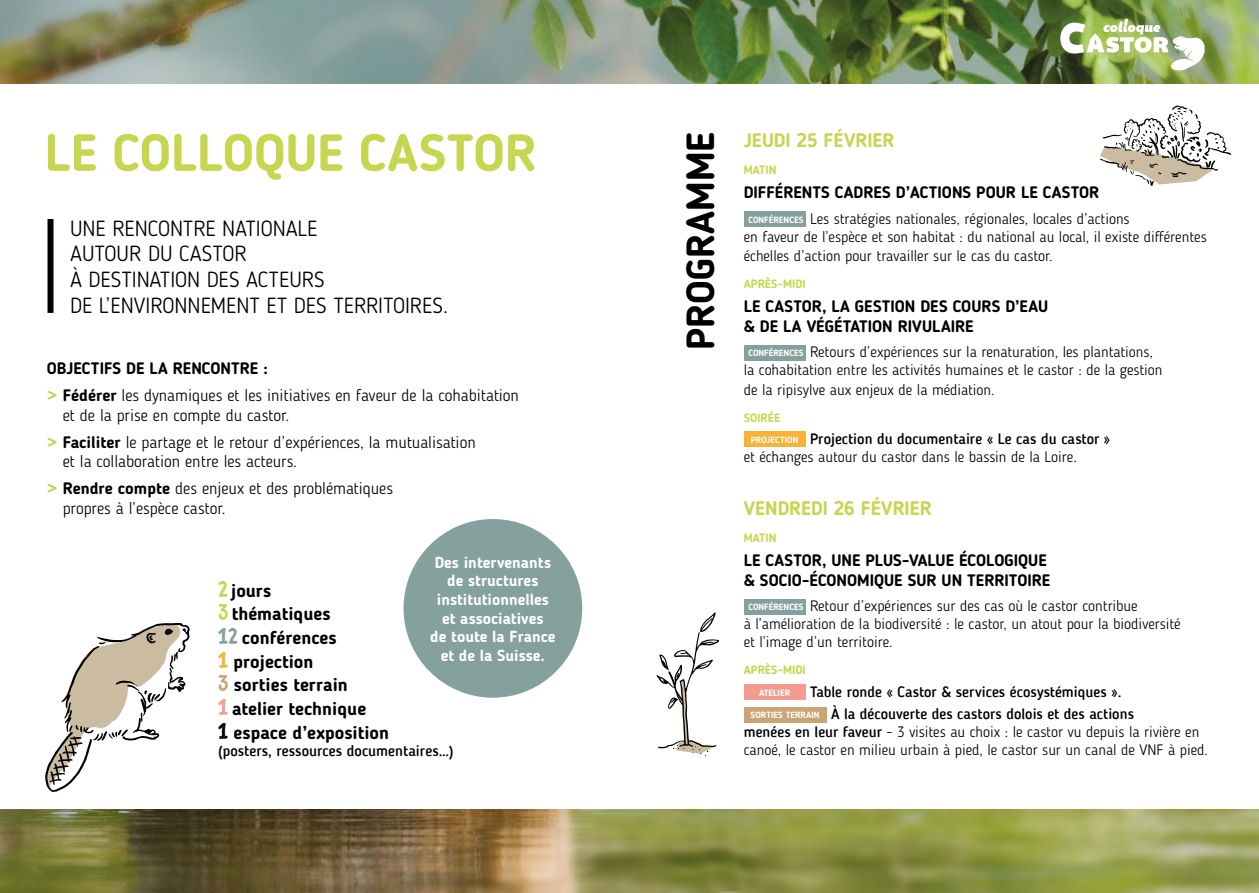
<style>
.page{position:relative;width:1259px;height:893px;background:#fff}
.page>*{position:absolute;margin:0;border:0;box-sizing:border-box;transform-origin:0 0}
.t1{font:700 51.6px "Blogger Sans";color:#c7d64f}
.t2{font:700 39px "Blogger Sans";color:#000}
.t3{font:300 21.75px/25.8px "Blogger Sans";color:#000}
.t4{font:700 19.5px "Blogger Sans";color:#c7d64f}
.t5{font:700 18.3px/23.7px "Blogger Sans";color:#000}
.t6{font:300 16.5px/27px "Blogger Sans";color:#000}
.t7{font:700 16.5px/19.5px "Blogger Sans";color:#000}
.t8{font:700 15.9px/18.8px "Blogger Sans";color:#fff;text-align:center}
.t9{font:500 15.15px "Blogger Sans";color:#000}
.t10{font:300 15px/18px "Blogger Sans";color:#000}
.t11{font:500 15px/22.2px "Blogger Sans";color:#000}
.t12{font:700 12px "Blogger Sans";color:#c7d64f}
.t13{font:700 9px "Blogger Sans";color:#fff}
.s1{font-weight:700}
.s2{font-weight:700;color:#c7d64f}
.s3{font-family:"Fibre Vintage";font-weight:400;font-size:23.1px;color:#c7d64f}
.s4{font-family:"Fibre Vintage";font-weight:400;font-size:23.1px;color:#85a19e}
.s5{font-family:"Fibre Vintage";font-weight:400;font-size:23.1px;color:#f9b234}
.s6{font-family:"Fibre Vintage";font-weight:400;font-size:23.1px;color:#cba375}
.s7{font-family:"Fibre Vintage";font-weight:400;font-size:23.1px;color:#f39b8f}
.s8{font-family:"Fibre Vintage";font-weight:400;font-size:23.1px}
.s9{font-weight:700;font-size:9px;color:#fff}
.s10{font-weight:500}
</style>
<div class="page">
<img style="left:0;top:809px;width:1259px;height:84px">
<div style="left:47px;top:219px;width:6px;height:94px;background:#000"></div>
<svg style="left:45px;top:623px;width:145px;height:169px"></svg>
<div style="left:403px;top:519px;width:179px;height:179px;background:#85a19e;border-radius:50%"></div>
<img style="left:0;top:0;width:1259px;height:84px">
<img style="left:1060px;top:19px;width:145px;height:51px">
<div style="left:743px;top:212px;width:62px;height:15px;background:#85a19e"></div>
<div style="left:743px;top:345px;width:62px;height:15px;background:#85a19e"></div>
<div style="left:743px;top:432px;width:62px;height:15px;background:#f9b234"></div>
<div style="left:743px;top:599px;width:62px;height:15px;background:#85a19e"></div>
<div style="left:743px;top:685px;width:62px;height:15px;background:#f39b8f"></div>
<div style="left:743px;top:707px;width:83px;height:15px;background:#cba375"></div>
<svg style="left:1100px;top:106px;width:131px;height:80px"></svg>
<svg style="left:656px;top:612px;width:63px;height:144px"></svg>
<h1 class="t1" style="left:45px;top:122px;width:493px">LE COLLOQUE CASTOR</h1>
<h3 class="t3" style="left:70px;top:215px;width:379px">UNE RENCONTRE NATIONALE<br>AUTOUR DU CASTOR<br>À DESTINATION DES ACTEURS<br>DE L’ENVIRONNEMENT ET DES TERRITOIRES.</h3>
<p class="t6" style="left:47px;top:355px;width:474px"><span class="s1">OBJECTIFS DE LA RENCONTRE :<br></span><span class="s2">&gt;</span> <span class="s1">Fédérer</span> les dynamiques et les initiatives en faveur de la cohabitation</p>
<p class="t6" style="left:47px;top:401px;width:430px;text-indent:16px">et de la prise en compte du castor.<br><span class="s2">&gt;</span> <span class="s1">Faciliter</span> le partage et le retour d’expériences, la mutualisation</p>
<p class="t6" style="left:47px;top:448px;width:348px;text-indent:16px">et la collaboration entre les acteurs.<br><span class="s2">&gt;</span> <span class="s1">Rendre compte</span> des enjeux et des problématiques</p>
<p class="t6" style="left:63px;top:494px;width:164px">propres à l’espèce castor.</p>
<p class="t8" style="left:430px;top:552px;width:127px">Des intervenants de structures institutionnelles et associatives<br>de toute la France et de la Suisse.</p>
<p class="t5" style="left:218px;top:578px;width:172px"><span class="s3">2</span> jours<br><span class="s3">3</span> thématiques<br><span class="s4">12</span> conférences<br><span class="s5">1</span> projection<br><span class="s6">3</span> sorties terrain<br><span class="s7">1</span> atelier technique<br><span class="s8">1</span> espace d’exposition</p>
<p class="t9" style="left:218px;top:744px;width:237px">(posters, ressources documentaires…)</p>
<h2 class="t2" style="left:677px;top:350px;width:220px;rotate:-90deg">PROGRAMME</h2>
<h3 class="t4" style="left:743px;top:129px;width:152px">JEUDI 25 FÉVRIER</h3>
<p class="t12" style="left:743px;top:163px;width:34px">MATIN</p>
<p class="t7" style="left:743px;top:183px;width:357px">DIFFÉRENTS CADRES D’ACTIONS POUR LE CASTOR</p>
<p class="t10" style="left:743px;top:210px;width:464px;text-indent:5px"><span class="s9">CONFÉRENCES</span> Les stratégies nationales, régionales, locales d’actions<br>en faveur de l’espèce et son habitat : du national au local, il existe différentes</p>
<p class="t10" style="left:743px;top:247px;width:310px">échelles d’action pour travailler sur le cas du castor.</p>
<p class="t12" style="left:743px;top:277px;width:64px">APRÈS-MIDI</p>
<p class="t7" style="left:743px;top:296px;width:306px">LE CASTOR, LA GESTION DES COURS D’EAU &amp; DE LA VÉGÉTATION RIVULAIRE</p>
<p class="t10" style="left:743px;top:343px;width:420px;text-align:center"><span class="s9">CONFÉRENCES</span> Retours d’expériences sur la renaturation, les plantations, la cohabitation entre les activités humaines et le castor : de la gestion</p>
<p class="t10" style="left:743px;top:380px;width:252px">de la ripisylve aux enjeux de la médiation.</p>
<p class="t12" style="left:743px;top:410px;width:38px">SOIRÉE</p>
<p class="t10" style="left:743px;top:430px;width:368px;text-indent:7px"><span class="s9">PROJECTION</span> <span class="s10">Projection du documentaire « Le cas du castor » </span>et échanges autour du castor dans le bassin de la Loire.</p>
<h3 class="t4" style="left:743px;top:497px;width:189px">VENDREDI 26 FÉVRIER</h3>
<p class="t12" style="left:743px;top:531px;width:34px">MATIN</p>
<p class="t7" style="left:743px;top:551px;width:308px">LE CASTOR, UNE PLUS-VALUE ÉCOLOGIQUE &amp; SOCIO-ÉCONOMIQUE SUR UN TERRITOIRE</p>
<p class="t10" style="left:743px;top:597px;width:439px;text-indent:5px"><span class="s9">CONFÉRENCES</span> Retour d’expériences sur des cas où le castor contribue<br>à l’amélioration de la biodiversité : le castor, un atout pour la biodiversité et l’image d’un territoire.</p>
<p class="t12" style="left:743px;top:663px;width:64px">APRÈS-MIDI</p>
<p class="t13" style="left:759px;top:687px;width:33px">ATELIER</p>
<p class="t11" style="left:750px;top:681px;width:385px;text-indent:59px">Table ronde « Castor &amp; services écosystémiques ».<br><span class="s9">SORTIES TERRAIN</span> À la découverte des castors dolois et des actions</p>
<p class="t10" style="left:743px;top:723px;width:465px"><span class="s10">menées en leur faveur</span> - 3 visites au choix : le castor vu depuis la rivière en canoé, le castor en milieu urbain à pied, le castor sur un canal de VNF à pied.</p>
</div>
